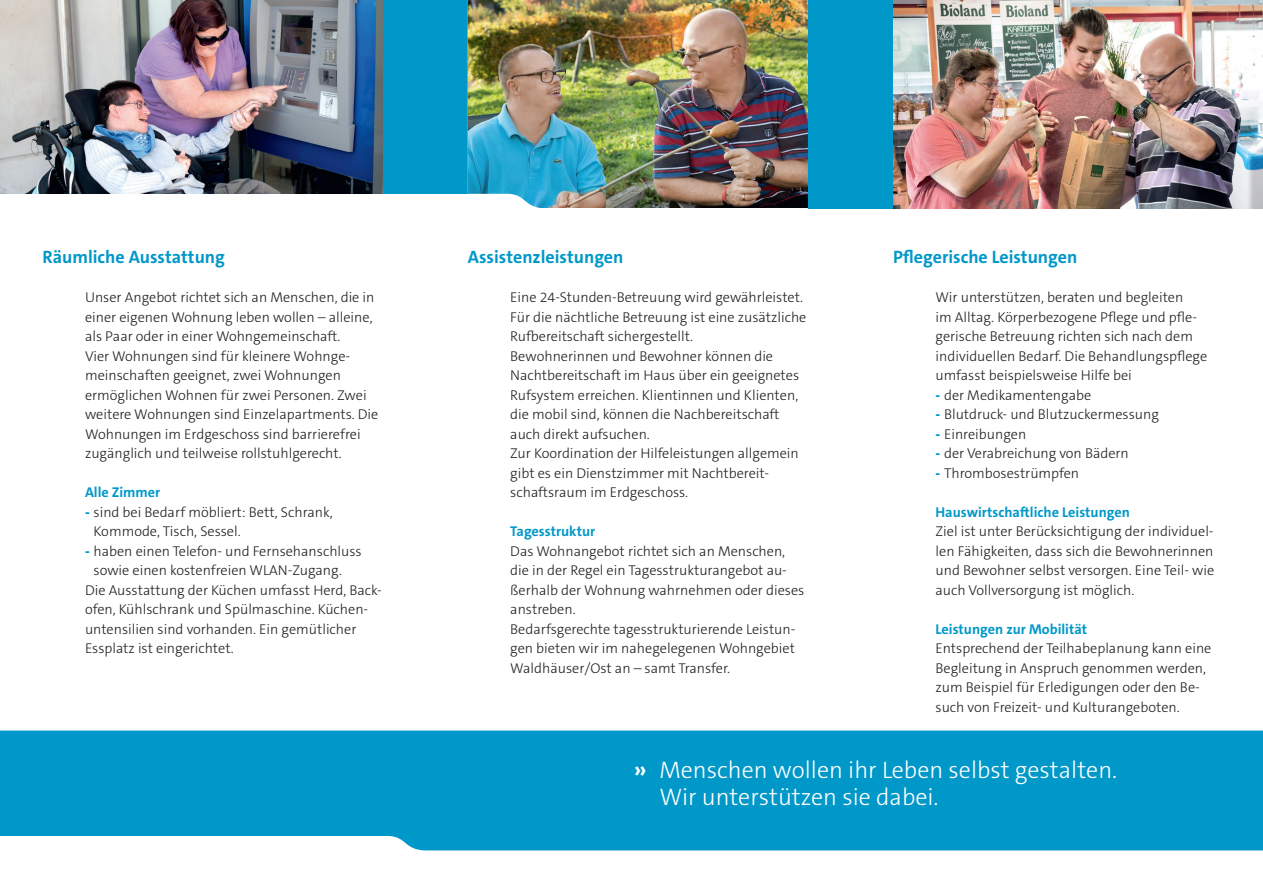
<style>
.page{position:relative;width:1263px;height:893px;background:#fff}
.page>*{position:absolute;margin:0;border:0;box-sizing:border-box;transform-origin:0 0}
.t1{font:300 24px/27px "The Sans C5";color:#fff}
.t2{font:700 18px "The Sans C5";color:#0098c9}
.t3{font:300 14.25px/19.5px "The Sans C5";color:#231f20}
.t4{font:700 14.25px "The Sans C5";color:#0098c9}
.s1{font-weight:800;color:#0098c9}
.s2{font-weight:700}
</style>
<div class="page">
<div style="left:808px;top:0;width:85px;height:208px;background:#0098c9"></div>
<div style="left:383px;top:0;width:85px;height:194px;background:#0098c9"></div>
<div style="left:0;top:730px;width:1263px;height:120px;background:#0098c9"></div>
<img style="left:468px;top:0;width:340px;height:208px">
<img style="left:0;top:0;width:383px;height:194px">
<img style="left:893px;top:0;width:370px;height:208px">
<p class="t2" style="left:43px;top:246px;width:184px">Räumliche Ausstattung</p>
<p class="t2" style="left:468px;top:246px;width:157px">Assistenzleistungen</p>
<p class="t2" style="left:893px;top:246px;width:186px">Pflegerische Leistungen</p>
<p class="t3" style="left:85px;top:288px;width:295px">Unser Angebot richtet sich an Menschen, die in einer eigenen Wohnung leben wollen – alleine, als Paar oder in einer Wohngemeinschaft.<br>Vier Wohnungen sind für kleinere Wohnge&shy;meinschaften geeignet, zwei Wohnungen ermöglichen Wohnen für zwei Personen. Zwei weitere Wohnungen sind Einzelapartments. Die Wohnungen im Erdgeschoss sind barrierefrei zugänglich und teilweise rollstuhlgerecht.</p>
<p class="t4" style="left:85px;top:483px;width:77px">Alle Zimmer</p>
<p class="t3" style="left:94px;top:502px;width:241px;text-indent:-9px"><span class="s1">-</span> sind bei Bedarf möbliert: Bett, Schrank,<br>Kommode, Tisch, Sessel.</p>
<p class="t3" style="left:85px;top:541px;width:278px"><span class="s1">-</span> haben einen Telefon- und Fernsehanschluss</p>
<p class="t3" style="left:94px;top:561px;width:250px">sowie einen kostenfreien WLAN-Zugang.</p>
<p class="t3" style="left:85px;top:580px;width:298px">Die Ausstattung der Küchen umfasst Herd, Back-</p>
<p class="t3" style="left:85px;top:600px;width:285px">ofen, Kühlschrank und Spülmaschine. Küchen-</p>
<p class="t3" style="left:85px;top:619px;width:273px">untensilien sind vorhanden. Ein gemütlicher</p>
<p class="t3" style="left:85px;top:639px;width:150px">Essplatz ist eingerichtet.</p>
<p class="t3" style="left:935px;top:288px;width:273px">Wir unterstützen, beraten und begleiten<br>im Alltag. Körperbezogene Pflege und pfle&shy;gerische Betreuung richten sich nach dem individuellen Bedarf. Die Behandlungspflege umfasst beispielsweise Hilfe bei</p>
<p class="t3" style="left:935px;top:385px;width:157px"><span class="s1">-</span> der Medikamentengabe</p>
<p class="t3" style="left:935px;top:405px;width:225px"><span class="s1">-</span> Blutdruck- und Blutzuckermessung</p>
<p class="t3" style="left:935px;top:424px;width:92px"><span class="s1">-</span> Einreibungen</p>
<p class="t3" style="left:935px;top:444px;width:195px"><span class="s1">-</span> der Verabreichung von Bädern</p>
<p class="t3" style="left:935px;top:463px;width:145px"><span class="s1">-</span> Thrombosestrümpfen</p>
<p class="t4" style="left:935px;top:503px;width:196px">Hauswirtschaftliche Leistungen</p>
<p class="t3" style="left:935px;top:522px;width:280px;text-align:justify">Ziel ist unter Berücksichtigung der individuel&shy;len Fähigkeiten, dass sich die Bewohnerinnen und Bewohner selbst versorgen. Eine Teil- wie auch Vollversorgung ist möglich.</p>
<p class="t4" style="left:935px;top:620px;width:153px">Leistungen zur Mobilität</p>
<p class="t3" style="left:935px;top:639px;width:277px">Entsprechend der Teilhabeplanung kann eine Begleitung in Anspruch genommen werden, zum Beispiel für Erledigungen oder den Be&shy;such von Freizeit- und Kulturangeboten.</p>
<p class="t3" style="left:510px;top:288px;width:298px">Eine 24-Stunden-Betreuung wird gewährleistet.<br>Für die nächtliche Betreuung ist eine zusätzliche Rufbereitschaft sichergestellt.<br>Bewohnerinnen und Bewohner können die Nachtbereitschaft im Haus über ein geeignetes Rufsystem erreichen. Klientinnen und Klienten, die mobil sind, können die Nachbereitschaft auch direkt aufsuchen.<br>Zur Koordination der Hilfeleistungen allgemein gibt es ein Dienstzimmer mit Nachtbereit&shy;schaftsraum im Erdgeschoss.</p>
<p class="t4" style="left:510px;top:522px;width:87px">Tagesstruktur</p>
<p class="t3" style="left:510px;top:541px;width:295px">Das Wohnangebot richtet sich an Menschen, die in der Regel ein Tagesstrukturangebot au&shy;ßerhalb der Wohnung wahrnehmen oder dieses anstreben.<br>Bedarfsgerechte tagesstrukturierende Leistun&shy;gen bieten wir im nahegelegenen Wohngebiet Waldhäuser/Ost an – samt Transfer.</p>
<h1 class="t1" style="left:659px;top:757px;width:459px;text-indent:-25px"><span class="s2">»</span> Menschen wollen ihr Leben selbst gestalten.<br>Wir unterstützen sie dabei.</h1>
</div>
